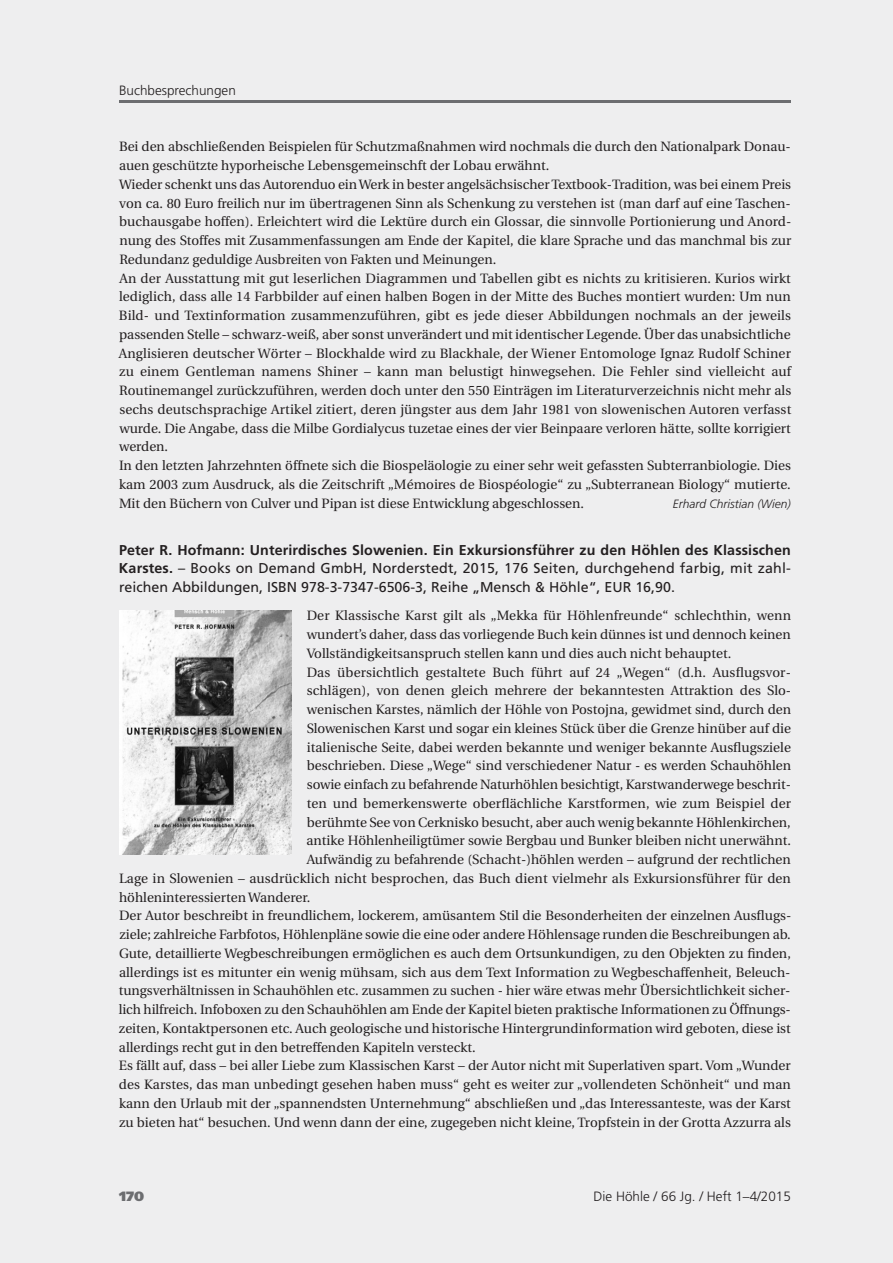
<style>
.page{position:relative;width:893px;height:1263px;background:#eeeeef}
.page>*{position:absolute;margin:0;border:0;box-sizing:border-box;transform-origin:0 0}
.t1{font:14.25px/18.8px "Frutiger";color:#231f20;text-align:justify}
.t2{font:13.5px/18.8px "Utopia";color:#231f20}
.t3{font:300 13.5px "Frutiger";color:#231f20}
.t4{font:900 13.5px "Frutiger";color:#6c6d70}
.t5{font:italic 300 12px "Frutiger";color:#231f20}
.s1{font-weight:700}
</style>
<div class="page">
<hr style="left:119px;top:100px;width:672px;height:3px;background:#6c6d70">
<img style="left:119px;top:611px;width:172px;height:244px">
<p class="t3" style="left:119px;top:85px;width:118px">Buchbesprechungen</p>
<p class="t2" style="left:119px;top:139px;width:674px">Bei den abschließenden Beispielen für Schutzmaßnahmen wird nochmals die durch den Nationalpark Donau&shy;auen geschützte hyporheische Lebensgemeinschft der Lobau erwähnt.<br>Wieder schenkt uns das Autorenduo ein Werk in bester angelsächsischer Textbook-Tradition, was bei einem Preis von ca. 80 Euro freilich nur im übertragenen Sinn als Schenkung zu verstehen ist (man darf auf eine Taschen&shy;buchausgabe hoffen). Erleichtert wird die Lektüre durch ein Glossar, die sinnvolle Portionierung und Anord&shy;nung des Stoffes mit Zusammenfassungen am Ende der Kapitel, die klare Sprache und das manchmal bis zur Redundanz geduldige Ausbreiten von Fakten und Meinungen.<br>An der Ausstattung mit gut leserlichen Diagrammen und Tabellen gibt es nichts zu kritisieren. Kurios wirkt lediglich, dass alle 14 Farbbilder auf einen halben Bogen in der Mitte des Buches montiert wurden: Um nun Bild- und Textinformation zusammenzuführen, gibt es jede dieser Abbildungen nochmals an der jeweils passenden Stelle – schwarz-weiß, aber sonst unverändert und mit identischer Legende. Über das unabsichtliche Anglisieren deutscher Wörter – Blockhalde wird zu Blackhale, der Wiener Entomologe Ignaz Rudolf Schiner zu einem Gentleman namens Shiner – kann man belustigt hinwegsehen. Die Fehler sind vielleicht auf Routinemangel zurückzuführen, werden doch unter den 550 Einträgen im Literaturverzeichnis nicht mehr als sechs deutsch sprachige Artikel zitiert, deren jüngster aus dem Jahr 1981 von slowenischen Autoren verfasst wurde. Die Angabe, dass die Milbe Gordialycus tuzetae eines der vier Beinpaare verloren hätte, sollte korrigiert werden.<br>In den letzten Jahrzehnten öffnete sich die Biospeläologie zu einer sehr weit gefassten Subterranbiologie. Dies kam 2003 zum Ausdruck, als die Zeitschrift „Mémoires de Biospéologie“ zu „Subterranean Biology“ mutierte.<br>Mit den Büchern von Culver und Pipan ist diese Entwicklung abgeschlossen.</p>
<p class="t5" style="left:673px;top:499px;width:120px">Erhard Christian (Wien)</p>
<p class="t1" style="left:119px;top:541px;width:673px"><span class="s1">Peter R. Hofmann: Unterirdisches Slowenien. Ein Exkursionsführer zu den Höhlen des Klassischen Karstes.</span> – Books on Demand GmbH, Norderstedt, 2015, 176 Seiten, durchgehend farbig, mit zahl - reichen Abbildungen, ISBN 978-3-7347-6506-3, Reihe „Mensch &amp; Höhle“, EUR 16,90.</p>
<p class="t2" style="left:307px;top:607px;width:486px">Der Klassische Karst gilt als „Mekka für Höhlenfreunde“ schlechthin, wenn</p>
<p class="t2" style="left:307px;top:626px;width:486px">wundert’s daher, dass das vorliegende Buch kein dünnes ist und dennoch keinen</p>
<p class="t2" style="left:307px;top:645px;width:426px">Vollständigkeitsanspruch stellen kann und dies auch nicht behauptet.</p>
<p class="t2" style="left:307px;top:664px;width:486px">Das übersichtlich gestaltete Buch führt auf 24 „Wegen“ (d.h. Ausflugsvor -</p>
<p class="t2" style="left:307px;top:682px;width:486px">schlägen), von denen gleich mehrere der bekanntesten Attraktion des Slo -</p>
<p class="t2" style="left:307px;top:701px;width:486px">wenischen Karstes, nämlich der Höhle von Postojna, gewidmet sind, durch den</p>
<p class="t2" style="left:307px;top:720px;width:486px">Slowenischen Karst und sogar ein kleines Stück über die Grenze hinüber auf die</p>
<p class="t2" style="left:307px;top:739px;width:486px">italienische Seite, dabei werden bekannte und weniger bekannte Ausflugsziele</p>
<p class="t2" style="left:307px;top:757px;width:486px">beschrieben. Diese „Wege“ sind verschiedener Natur - es werden Schauhöhlen</p>
<p class="t2" style="left:307px;top:776px;width:486px">sowie einfach zu befahrende Naturhöhlen besichtigt, Karstwanderwege beschrit-</p>
<p class="t2" style="left:307px;top:795px;width:486px">ten und bemerkenswerte oberflächliche Karstformen, wie zum Beispiel der</p>
<p class="t2" style="left:307px;top:814px;width:485px">berühmte See von Cerknisko besucht, aber auch wenig bekannte Höhlenkirchen,</p>
<p class="t2" style="left:307px;top:832px;width:486px">antike Höhlenheiligtümer sowie Bergbau und Bunker bleiben nicht unerwähnt.</p>
<p class="t2" style="left:307px;top:851px;width:486px">Aufwändig zu befahrende (Schacht-)höhlen werden – aufgrund der rechtlichen</p>
<p class="t2" style="left:119px;top:870px;width:673px">Lage in Slowenien – ausdrücklich nicht besprochen, das Buch dient vielmehr als Exkursionsführer für den</p>
<p class="t2" style="left:119px;top:889px;width:193px">höhleninteressierten Wanderer.</p>
<p class="t2" style="left:119px;top:907px;width:674px">Der Autor beschreibt in freundlichem, lockerem, amüsantem Stil die Besonderheiten der einzelnen Ausflugs-</p>
<p class="t2" style="left:119px;top:926px;width:673px">ziele; zahlreiche Farbfotos, Höhlenpläne sowie die eine oder andere Höhlensage runden die Beschreibungen ab.</p>
<p class="t2" style="left:119px;top:945px;width:673px">Gute, detaillierte Wegbeschreibungen ermöglichen es auch dem Ortsunkundigen, zu den Objekten zu finden,</p>
<p class="t2" style="left:119px;top:964px;width:673px">allerdings ist es mitunter ein wenig mühsam, sich aus dem Text Information zu Wegbeschaffenheit, Beleuch-</p>
<p class="t2" style="left:119px;top:982px;width:673px">tungsverhältnissen in Schauhöhlen etc. zusammen zu suchen - hier wäre etwas mehr Übersichtlichkeit sicher-</p>
<p class="t2" style="left:119px;top:1001px;width:674px">lich hilfreich. Infoboxen zu den Schauhöhlen am Ende der Kapitel bieten praktische Informationen zu Öffnungs-</p>
<p class="t2" style="left:119px;top:1020px;width:673px">zeiten, Kontaktpersonen etc. Auch geologische und historische Hintergrundinformation wird geboten, diese ist</p>
<p class="t2" style="left:119px;top:1039px;width:358px">allerdings recht gut in den betreffenden Kapiteln versteckt.</p>
<p class="t2" style="left:119px;top:1057px;width:673px">Es fällt auf, dass – bei aller Liebe zum Klassischen Karst – der Autor nicht mit Superlativen spart. Vom „Wunder</p>
<p class="t2" style="left:119px;top:1076px;width:673px">des Karstes, das man unbedingt gesehen haben muss“ geht es weiter zur „vollendeten Schönheit“ und man</p>
<p class="t2" style="left:119px;top:1095px;width:673px">kann den Urlaub mit der „spannendsten Unternehmung“ abschließen und „das Interessanteste, was der Karst</p>
<p class="t2" style="left:119px;top:1114px;width:673px">zu bieten hat“ besuchen. Und wenn dann der eine, zugegeben nicht kleine, Tropfstein in der Grotta Azzurra als</p>
<p class="t4" style="left:119px;top:1191px;width:27px">170</p>
<p class="t3" style="left:594px;top:1191px;width:199px">Die Höhle / 66 Jg. / Heft 1–4/2015</p>
</div>
